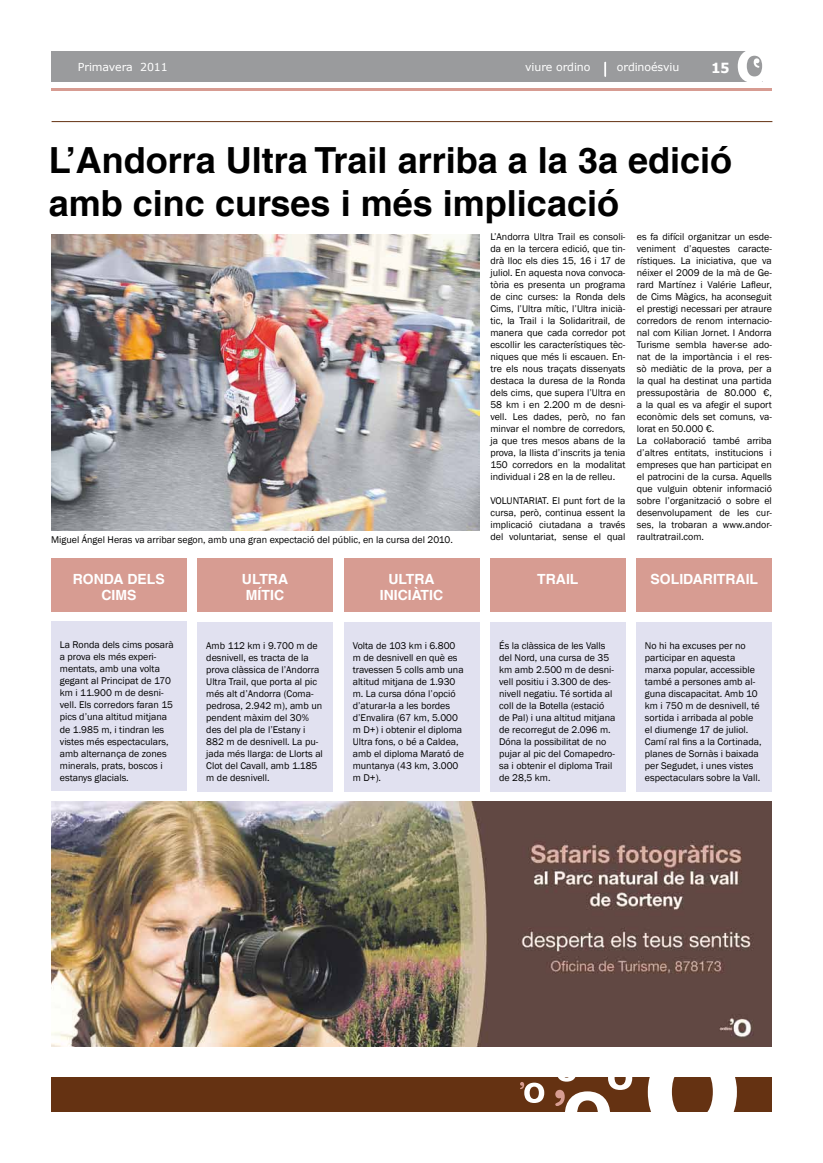
<style>
.page{position:relative;width:823px;height:1163px;background:#fff}
.page>*{position:absolute;margin:0;border:0;box-sizing:border-box;transform-origin:0 0}
.t1{font:700 36px/43.2px "Helvetica LT Com";color:#000}
.t2{font:700 14px/16.8px "Helvetica LT Com";color:#fff;text-align:center}
.t3{font:700 14px "Tahoma";color:#fff}
.t4{font:11px "Verdana";letter-spacing:-.01em;color:#fff}
.t5{font:10px/12px "Franklin Gothic";color:#000}
</style>
<div class="page">
<div style="left:51px;top:51px;width:711px;height:30px;background:#9a9b9d"></div>
<svg style="left:732px;top:51px;width:31px;height:31px"></svg>
<hr style="left:51px;top:88px;width:720px;height:3px;background:#d79c92">
<div style="left:51px;top:1077px;width:720px;height:34px;background:#653212"></div>
<svg style="left:647px;top:1046px;width:89px;height:66px"></svg>
<svg style="left:520px;top:1082px;width:24px;height:20px"></svg>
<svg style="left:555px;top:1077px;width:77px;height:35px"></svg>
<svg style="left:604px;top:62px;width:1px;height:14px"></svg>
<div style="left:51px;top:558px;width:135px;height:54px;background:#d79c92"></div>
<div style="left:197px;top:558px;width:135px;height:54px;background:#d79c92"></div>
<div style="left:344px;top:558px;width:134px;height:54px;background:#d79c92"></div>
<div style="left:490px;top:558px;width:135px;height:54px;background:#d79c92"></div>
<div style="left:636px;top:558px;width:135px;height:54px;background:#d79c92"></div>
<img style="left:51px;top:234px;width:427px;height:296px">
<hr style="left:52px;top:121px;width:720px;height:1px;background:#653212">
<img style="left:51px;top:801px;width:720px;height:245px">
<div style="left:51px;top:620px;width:135px;height:170px;background:#e1e1f0"></div>
<div style="left:197px;top:622px;width:135px;height:169px;background:#e1e1f0"></div>
<div style="left:344px;top:622px;width:135px;height:169px;background:#e1e1f0"></div>
<div style="left:490px;top:622px;width:135px;height:169px;background:#e1e1f0"></div>
<div style="left:636px;top:622px;width:135px;height:169px;background:#e1e1f0"></div>
<p class="t4" style="left:78px;top:60px;width:91px">Primavera 2011</p>
<p class="t4" style="left:525px;top:60px;width:67px">viure ordino</p>
<p class="t4" style="left:616px;top:60px;width:64px">ordinoésviu</p>
<h2 class="t3" style="left:711px;top:59px;width:19px">15</h2>
<h1 class="t1" style="left:49px;top:139px;width:684px">L’Andorra Ultra Trail arriba a la 3a edició amb cinc curses i més implicació</h1>
<p class="t5" style="left:490px;top:231px;width:136px;text-align:justify">L’Andorra Ultra Trail es consoli&shy;da en la tercera edició, que tin&shy;drà lloc els dies 15, 16 i 17 de juliol. En aquesta nova convoca&shy;tòria es presenta un programa de cinc curses: la Ronda dels Cims, l’Ultra mític, l’Ultra inicià&shy;tic, la Trail i la Solidaritrail, de manera que cada corredor pot escollir les característiques tèc&shy;niques que més li escauen. En&shy;tre els nous traçats dissenyats destaca la duresa de la Ronda dels cims, que supera l’Ultra en 58 km i en 2.200 m de desni&shy;vell. Les dades, però, no fan minvar el nombre de corredors, ja que tres mesos abans de la prova, la llista d’inscrits ja tenia 150 corredors en la modalitat individual i 28 en la de relleu.</p>
<p class="t5" style="left:490px;top:495px;width:136px;text-align:justify">VOLUNTARIAT. El punt fort de la cursa, però, continua essent la implicació ciutadana a través del voluntariat, sense el qual</p>
<p class="t5" style="left:636px;top:231px;width:136px">es fa difícil organitzar un esde&shy;veniment d’aquestes caracte&shy;rístiques. La iniciativa, que va néixer el 2009 de la mà de Ge&shy;rard Martínez i Valérie Lafleur, de Cims Màgics, ha aconseguit el prestigi necessari per atraure corredors de renom internacio&shy;nal com Kilian Jornet. I Andorra<br>Turisme sembla haver-se ado&shy;nat de la importància i el res&shy;sò mediàtic de la prova, per a la qual ha destinat una partida pressupostària de 80.000 €, a la qual es va afegir el suport econòmic dels set comuns, va&shy;lorat en 50.000 €.<br>La col·laboració també arriba d’altres entitats, institucions i empreses que han participat en el patrocini de la cursa. Aquells que vulguin obtenir informació sobre l’organització o sobre el desenvolupament de les cur&shy;ses, la trobaran a www.andor-</p>
<p class="t5" style="left:51px;top:534px;width:403px">Miguel Ángel Heras va arribar segon, amb una gran expectació del públic, en la cursa del 2010.</p>
<p class="t5" style="left:636px;top:531px;width:69px">raultratrail.com.</p>
<h2 class="t2" style="left:73px;top:570px;width:93px">RONDA DELS<br>CIMS</h2>
<h2 class="t2" style="left:242px;top:570px;width:48px;text-align:left">ULTRA<br>MÍTIC</h2>
<h2 class="t2" style="left:379px;top:570px;width:65px">ULTRA<br>INICIÀTIC</h2>
<h2 class="t2" style="left:537px;top:570px;width:43px">TRAIL</h2>
<h2 class="t2" style="left:650px;top:570px;width:10px">solidaritrail</h2>
<p class="t5" style="left:60px;top:639px;width:115px">La Ronda dels cims posarà a prova els més experi&shy;mentats, amb una volta gegant al Principat de 170 km i 11.900 m de desni&shy;vell. Els corredors faran 15 pics d’una altitud mitjana de 1.985 m, i tindran les vistes més espectaculars, amb alternança de zones minerals, prats, boscos i estanys glacials.</p>
<p class="t5" style="left:352px;top:640px;width:113px">Volta de 103 km i 6.800 m de desnivell en què es travessen 5 colls amb una altitud mitjana de 1.930 m. La cursa dóna l’opció d’aturar-la a les bordes d’Envalira (67 km, 5.000 m D+) i obtenir el diploma<br>Ultra fons, o bé a Caldea, amb el diploma Marató de muntanya (43 km, 3.000 m D+).</p>
<p class="t5" style="left:499px;top:640px;width:118px">És la clàssica de les Valls del Nord, una cursa de 35 km amb 2.500 m de desni&shy;vell positiu i 3.300 de des&shy;nivell negatiu. Té sortida al coll de la Botella (estació de Pal) i una altitud mitjana de recorregut de 2.096 m.<br>Dóna la possibilitat de no pujar al pic del Comapedro&shy;sa i obtenir el diploma Trail de 28,5 km.</p>
<p class="t5" style="left:644px;top:640px;width:118px">No hi ha excuses per no participar en aquesta marxa popular, accessible també a persones amb al&shy;guna discapacitat. Amb 10 km i 750 m de desnivell, té sortida i arribada al poble el diumenge 17 de juliol.<br>Camí ral fins a la Cortinada, planes de Sornàs i baixada per Segudet, i unes vistes espectaculars sobre la Vall.</p>
<p class="t5" style="left:206px;top:639px;width:118px">Amb 112 km i 9.700 m de desnivell, es tracta de la prova clàssica de l’Andorra<br>Ultra Trail, que porta al pic més alt d’Andorra (Coma&shy;pedrosa, 2.942 m), amb un pendent màxim del 30% des del pla de l’Estany i<br>882 m de desnivell. La pu&shy;jada més llarga: de Llorts al<br>Clot del Cavall, amb 1.185 m de desnivell.</p>
</div>
